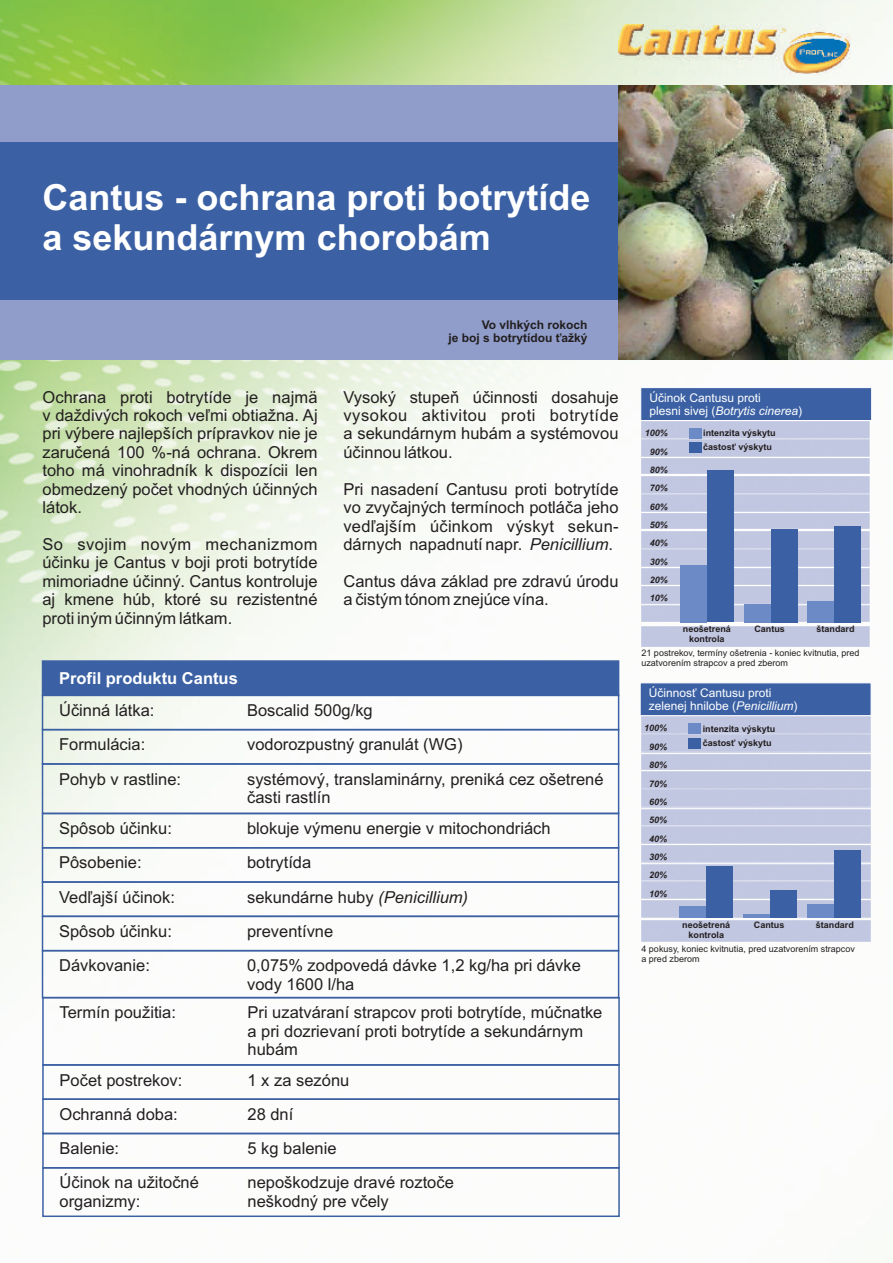
<style>
.page{position:relative;width:893px;height:1263px;background:#fff}
.page>*{position:absolute;margin:0;border:0;box-sizing:border-box;transform-origin:0 0}
.t1{font:700 36px/40.2px "Arial";color:#fff}
.t2{font:16.5px/18.5px "Arial";color:#231f20}
.t3{font:16.5px "Arial";letter-spacing:.035em;color:#231f20}
.t4{font:16.5px "Arial";letter-spacing:.03em;color:#231f20}
.t5{font:700 16.5px "Arial";color:#fff}
.t6{font:12px/13.4px "Arial";color:#fff}
.t7{font:700 12px/13.4px "Arial";color:#231f20;text-align:right}
.t8{font:9px/10.1px "Arial";color:#231f20}
.t9{font:700 9px/10.1px "Arial";color:#231f20;text-align:center}
.t10{font:italic 700 9px/18.3px "Arial";color:#231f20;text-align:center}
.s1{font-style:italic}
</style>
<div class="page">
<img style="left:0;top:0;width:893px;height:1218px">
<div style="left:0;top:85px;width:893px;height:274px;background:#909dca"></div>
<div style="left:0;top:143px;width:893px;height:157px;background:#3b61a4"></div>
<img style="left:619px;top:85px;width:273px;height:274px">
<div style="left:41px;top:659px;width:579px;height:38px;background:#3b61a4"></div>
<div style="left:42px;top:695px;width:577px;height:35px;border:2px solid #3b61a4"></div>
<div style="left:42px;top:729px;width:577px;height:36px;border:2px solid #3b61a4"></div>
<div style="left:42px;top:763px;width:577px;height:51px;border:2px solid #3b61a4"></div>
<div style="left:42px;top:813px;width:577px;height:35px;border:2px solid #3b61a4"></div>
<div style="left:42px;top:847px;width:577px;height:36px;border:2px solid #3b61a4"></div>
<div style="left:42px;top:881px;width:577px;height:36px;border:2px solid #3b61a4"></div>
<div style="left:42px;top:915px;width:577px;height:36px;border:2px solid #3b61a4"></div>
<div style="left:42px;top:950px;width:577px;height:48px;border:2px solid #3b61a4"></div>
<div style="left:42px;top:997px;width:578px;height:69px;border:2px solid #3b61a4"></div>
<div style="left:42px;top:1064px;width:578px;height:36px;border:2px solid #3b61a4"></div>
<div style="left:42px;top:1098px;width:578px;height:36px;border:2px solid #3b61a4"></div>
<div style="left:42px;top:1133px;width:578px;height:35px;border:2px solid #3b61a4"></div>
<div style="left:42px;top:1167px;width:578px;height:50px;border:2px solid #3b61a4"></div>
<svg style="left:640px;top:387px;width:232px;height:34px;background:#4367a7"></svg>
<img style="left:641px;top:420px;width:231px;height:202px">
<img style="left:641px;top:624px;width:231px;height:23px">
<div style="left:707px;top:471px;width:27px;height:151px;background:#3b61a4"></div>
<div style="left:680px;top:565px;width:27px;height:57px;background:#6c8bc6"></div>
<div style="left:771px;top:529px;width:26px;height:93px;background:#3b61a4"></div>
<div style="left:744px;top:604px;width:27px;height:18px;background:#6c8bc6"></div>
<div style="left:834px;top:526px;width:27px;height:96px;background:#3b61a4"></div>
<div style="left:807px;top:601px;width:27px;height:21px;background:#6c8bc6"></div>
<div style="left:689px;top:428px;width:13px;height:10px;background:#6c8bc6"></div>
<div style="left:689px;top:443px;width:13px;height:10px;background:#3b61a4"></div>
<svg style="left:640px;top:682px;width:231px;height:34px;background:#486baa"></svg>
<img style="left:640px;top:716px;width:231px;height:226px">
<div style="left:706px;top:866px;width:27px;height:51px;background:#3b61a4"></div>
<div style="left:679px;top:906px;width:27px;height:11px;background:#6c8bc6"></div>
<div style="left:770px;top:890px;width:27px;height:27px;background:#3b61a4"></div>
<hr style="left:743px;top:914px;width:27px;height:3px;background:#6c8bc6">
<div style="left:834px;top:850px;width:27px;height:67px;background:#3b61a4"></div>
<div style="left:807px;top:904px;width:27px;height:13px;background:#6c8bc6"></div>
<div style="left:689px;top:723px;width:12px;height:11px;background:#6c8bc6"></div>
<div style="left:689px;top:738px;width:12px;height:11px;background:#3b61a4"></div>
<img style="left:619px;top:25px;width:231px;height:50px">
<h1 class="t1" style="left:43px;top:180px;width:550px">Cantus - ochrana proti botrytíde a sekundárnym chorobám</h1>
<p class="t7" style="left:448px;top:319px;width:141px">Vo vlhkých rokoch<br>je boj s botrytídou ťažký</p>
<p class="t2" style="left:43px;top:389px;width:277px">Ochrana proti botrytíde je najmä</p>
<p class="t2" style="left:343px;top:389px;width:277px">Vysoký stupeň účinnosti dosahuje</p>
<p class="t2" style="left:43px;top:407px;width:277px">v daždivých rokoch veľmi obtiažna. Aj</p>
<p class="t3" style="left:343px;top:409px;width:277px">vysokou aktivitou proti botrytíde</p>
<p class="t2" style="left:43px;top:426px;width:277px">pri výbere najlepších prípravkov nie je</p>
<p class="t2" style="left:343px;top:426px;width:277px">a sekundárnym hubám a systémovou</p>
<p class="t2" style="left:43px;top:444px;width:277px">zaručená 100 %-ná ochrana. Okrem</p>
<p class="t2" style="left:343px;top:444px;width:111px">účinnou látkou.</p>
<p class="t2" style="left:42px;top:463px;width:277px">toho má vinohradník k dispozícii len obmedzený počet vhodných účinných</p>
<p class="t2" style="left:343px;top:481px;width:277px">Pri nasadení Cantusu proti botrytíde</p>
<p class="t2" style="left:42px;top:500px;width:41px">látok.</p>
<p class="t2" style="left:343px;top:500px;width:277px">vo zvyčajných termínoch potláča jeho vedľajším účinkom výskyt sekun-</p>
<p class="t4" style="left:42px;top:538px;width:277px">So svojim novým mechanizmom</p>
<p class="t2" style="left:343px;top:536px;width:271px">dárnych napadnutí napr. <span class="s1">Penicillium</span>.</p>
<p class="t2" style="left:42px;top:555px;width:277px">účinku je Cantus v boji proti botrytíde mimoriadne účinný. Cantus kontroluje</p>
<p class="t2" style="left:343px;top:573px;width:277px">Cantus dáva základ pre zdravú úrodu</p>
<p class="t2" style="left:42px;top:592px;width:277px">aj kmene húb, ktoré su rezistentné</p>
<p class="t2" style="left:343px;top:592px;width:207px">a čistým tónom znejúce vína.</p>
<p class="t2" style="left:42px;top:610px;width:191px">proti iným účinným látkam.</p>
<p class="t5" style="left:59px;top:672px;width:180px">Profil produktu Cantus</p>
<p class="t2" style="left:59px;top:702px;width:97px">Účinná látka:</p>
<p class="t2" style="left:247px;top:702px;width:127px">Boscalid 500g/kg</p>
<p class="t2" style="left:59px;top:737px;width:88px">Formulácia:</p>
<p class="t2" style="left:247px;top:737px;width:217px">vodorozpustný granulát (WG)</p>
<p class="t2" style="left:59px;top:771px;width:123px">Pohyb v rastline:</p>
<p class="t2" style="left:247px;top:771px;width:358px">systémový, translaminárny, preniká cez ošetrené časti rastlín</p>
<p class="t2" style="left:59px;top:820px;width:114px">Spôsob účinku:</p>
<p class="t2" style="left:247px;top:820px;width:305px">blokuje výmenu energie v mitochondriách</p>
<p class="t2" style="left:59px;top:855px;width:84px">Pôsobenie:</p>
<p class="t2" style="left:247px;top:855px;width:66px">botrytída</p>
<p class="t2" style="left:59px;top:889px;width:117px">Vedľajší účinok:</p>
<p class="t2" style="left:247px;top:889px;width:223px">sekundárne huby <span class="s1">(Penicillium)</span></p>
<p class="t2" style="left:59px;top:923px;width:114px">Spôsob účinku:</p>
<p class="t2" style="left:247px;top:923px;width:88px">preventívne</p>
<p class="t2" style="left:59px;top:958px;width:92px">Dávkovanie:</p>
<p class="t2" style="left:247px;top:958px;width:335px">0,075% zodpovedá dávke 1,2 kg/ha pri dávke vody 1600 l/ha</p>
<p class="t2" style="left:60px;top:1005px;width:118px">Termín použitia:</p>
<p class="t2" style="left:248px;top:1005px;width:356px">Pri uzatváraní strapcov proti botrytíde, múčnatke a pri dozrievaní proti botrytíde a sekundárnym hubám</p>
<p class="t2" style="left:60px;top:1072px;width:124px">Počet postrekov:</p>
<p class="t2" style="left:248px;top:1072px;width:103px">1 x za sezónu</p>
<p class="t2" style="left:60px;top:1106px;width:120px">Ochranná doba:</p>
<p class="t2" style="left:248px;top:1106px;width:47px">28 dní</p>
<p class="t2" style="left:60px;top:1140px;width:61px">Balenie:</p>
<p class="t2" style="left:248px;top:1140px;width:90px">5 kg balenie</p>
<p class="t2" style="left:60px;top:1175px;width:141px">Účinok na užitočné organizmy:</p>
<p class="t2" style="left:248px;top:1175px;width:208px">nepoškodzuje dravé roztoče neškodný pre včely</p>
<p class="t6" style="left:649px;top:392px;width:154px">Účinok Cantusu proti<br>plesni sivej (<span class="s1">Botrytis cinerea</span>)</p>
<p class="t10" style="left:645px;top:425px;width:25px">100%<br>90%<br>80%<br>70%<br>60%<br>50%<br>40%<br>30%<br>20%<br>10%</p>
<p class="t9" style="left:683px;top:625px;width:50px">neošetrená kontrola</p>
<p class="t9" style="left:754px;top:625px;width:32px">Cantus</p>
<p class="t9" style="left:816px;top:625px;width:40px">štandard</p>
<p class="t9" style="left:703px;top:429px;width:74px">intenzita výskytu</p>
<p class="t9" style="left:703px;top:443px;width:70px">častosť výskytu</p>
<p class="t8" style="left:641px;top:649px;width:219px">21 postrekov, termíny ošetrenia - koniec kvitnutia, pred uzatvorením strapcov a pred zberom</p>
<p class="t6" style="left:649px;top:687px;width:150px">Účinnosť Cantusu proti zelenej hnilobe (<span class="s1">Penicillium</span>)</p>
<p class="t10" style="left:644px;top:720px;width:25px">100%<br>90%<br>80%<br>70%<br>60%<br>50%<br>40%<br>30%<br>20%<br>10%</p>
<p class="t9" style="left:682px;top:920px;width:50px">neošetrená kontrola</p>
<p class="t9" style="left:754px;top:920px;width:32px">Cantus</p>
<p class="t9" style="left:816px;top:920px;width:40px">štandard</p>
<p class="t9" style="left:703px;top:724px;width:74px">intenzita výskytu</p>
<p class="t9" style="left:703px;top:738px;width:70px">častosť výskytu</p>
<p class="t8" style="left:641px;top:944px;width:215px">4 pokusy, koniec kvitnutia, pred uzatvorením strapcov a pred zberom</p>
</div>
